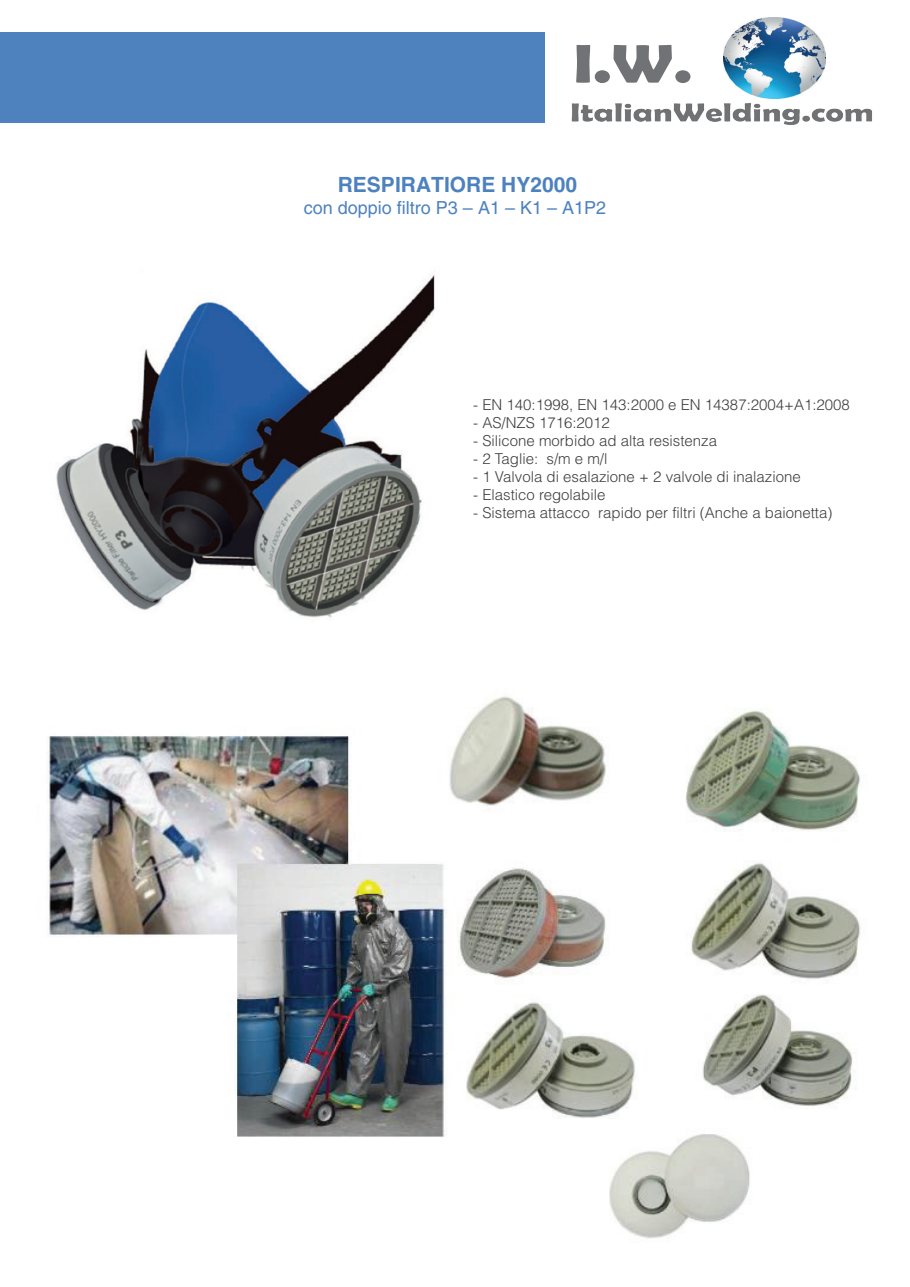
<style>
.page{position:relative;width:910px;height:1287px;background:#fff}
.page>*{position:absolute;margin:0;border:0;box-sizing:border-box;transform-origin:0 0}
.t1{font:700 54.9px "Berlin Sans FB Demi";color:#717275;scale:1.2 1}
.t2{font:700 21px "Helvetica";color:#4d82be}
.t3{font:18px "Helvetica";color:#4d82be}
.t4{font:300 15px "Helvetica";color:#3e3e3f}
</style>
<div class="page">
<div style="left:0;top:33px;width:545px;height:90px;background:#4d82be"></div>
<img style="left:46px;top:696px;width:815px;height:543px">
<img style="left:724px;top:17px;width:102px;height:82px">
<img style="left:571px;top:103px;width:302px;height:22px">
<img style="left:56px;top:271px;width:379px;height:347px">
<h1 class="t1" style="left:573px;top:32px;width:101px">I.W.</h1>
<h2 class="t2" style="left:338px;top:171px;width:241px">RESPIRATIORE HY2000</h2>
<p class="t3" style="left:304px;top:197px;width:304px">con doppio filtro P3 – A1 – K1 – A1P2</p>
<p class="t4" style="left:473px;top:395px;width:378px">- EN 140:1998, EN 143:2000 e EN 14387:2004+A1:2008</p>
<p class="t4" style="left:473px;top:413px;width:138px">- AS/NZS 1716:2012</p>
<p class="t4" style="left:473px;top:431px;width:245px">- Silicone morbido ad alta resistenza</p>
<p class="t4" style="left:473px;top:449px;width:136px">- 2 Taglie: s/m e m/l</p>
<p class="t4" style="left:473px;top:467px;width:329px">- 1 Valvola di esalazione + 2 valvole di inalazione</p>
<p class="t4" style="left:473px;top:485px;width:134px">- Elastico regolabile</p>
<p class="t4" style="left:473px;top:503px;width:361px">- Sistema attacco rapido per filtri (Anche a baionetta)</p>
</div>
